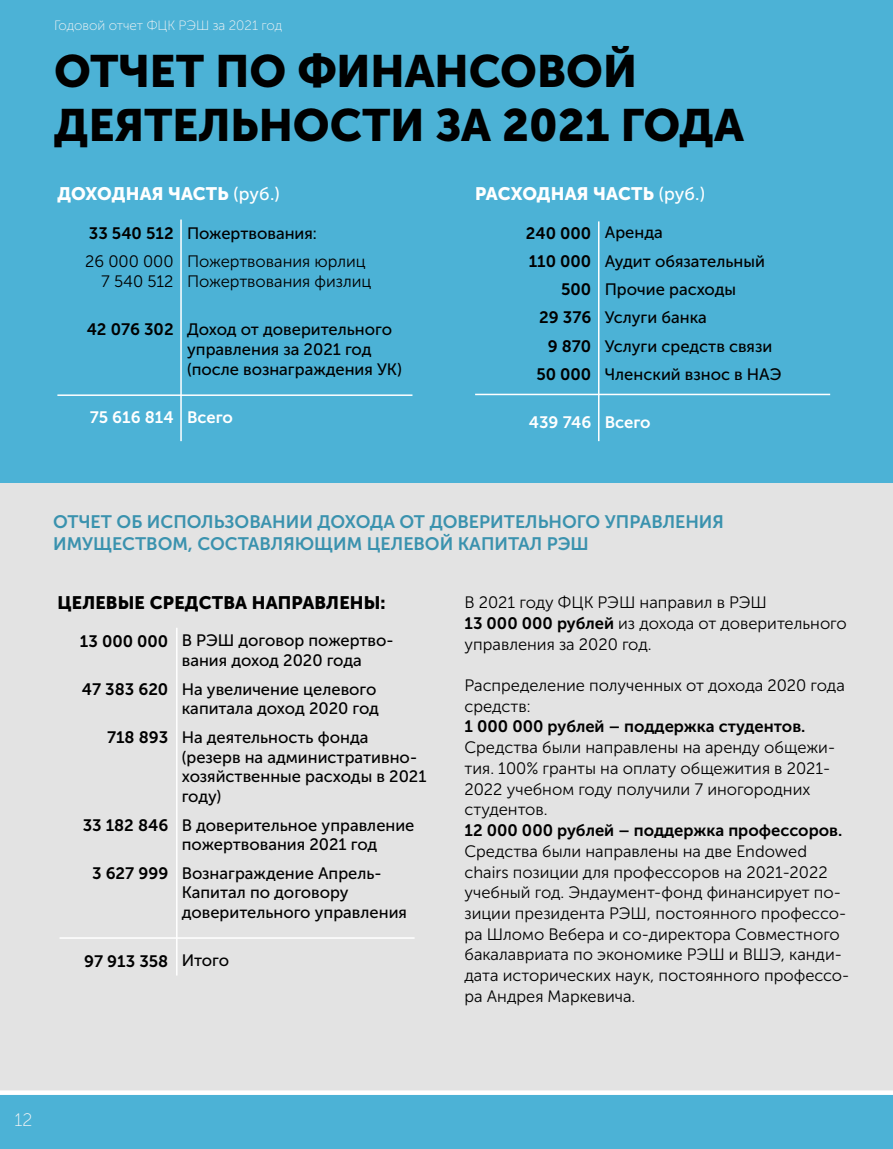
<style>
.page{position:relative;width:893px;height:1149px;background:#fff}
.page>*{position:absolute;margin:0;border:0;box-sizing:border-box;transform-origin:0 0}
.t1{font:45px/54px "Museo Sans Cyrl 900";color:#000}
.t2{font:18px/21.6px "Museo Sans Cyrl 700";color:#3a92ae}
.t3{font:18px "Museo Sans Cyrl 900";letter-spacing:.01em;color:#fff}
.t4{font:18px "Museo Sans Cyrl 900";letter-spacing:.01em;color:#000}
.t5{font:18px "Museo Sans Cyrl 100";color:#f6f6f6}
.t6{font:16.5px/20.7px "Museo Sans Cyrl 300";color:#000}
.t7{font:16.5px/19.8px "Museo Sans Cyrl 500";color:#000}
.t8{font:16.5px/28.3px "Museo Sans Cyrl 700";color:#000;text-align:right}
.t9{font:16.5px "Museo Sans Cyrl 700";color:#fff}
.t10{font:13.5px "Museo Sans Cyrl 100";color:#f6f6f6}
.s1{font-family:"Museo Sans Cyrl 500"}
.s2{font-family:"Museo Sans Cyrl 700"}
</style>
<div class="page">
<div style="left:0;top:0;width:893px;height:1148px;background:#4cb2d6"></div>
<div style="left:0;top:483px;width:893px;height:609px;background:#e3e3e3"></div>
<svg style="left:0;top:1090px;width:893px;height:4px;fill:#fff"></svg>
<hr style="left:180px;top:219px;width:2px;height:222px;background:#fff">
<hr style="left:598px;top:221px;width:1px;height:220px;background:#fff">
<hr style="left:176px;top:627px;width:2px;height:348px;background:#fff">
<hr style="left:57px;top:394px;width:355px;height:2px;background:#fff">
<hr style="left:475px;top:393px;width:355px;height:2px;background:#fff">
<hr style="left:60px;top:936px;width:355px;height:2px;background:#fff">
<p class="t10" style="left:54px;top:18px;width:230px">Годовой отчет ФЦК РЭШ за 2021 год</p>
<h1 class="t1" style="left:54px;top:44px;width:692px">ОТЧЕТ ПО ФИНАНСОВОЙ<br>ДЕЯТЕЛЬНОСТИ ЗА 2021 ГОДА</h1>
<p class="t3" style="left:57px;top:183px;width:224px">ДОХОДНАЯ ЧАСТЬ <span class="s1">(руб.)</span></p>
<p class="t3" style="left:475px;top:183px;width:231px">РАСХОДНАЯ ЧАСТЬ <span class="s1">(руб.)</span></p>
<p class="t8" style="left:89px;top:219px;width:86px">33 540 512</p>
<p class="t6" style="left:85px;top:252px;width:90px;line-height:19.8px;text-align:right">26 000 000<br>7 540 512</p>
<p class="t8" style="left:87px;top:315px;width:88px">42 076 302</p>
<p class="t9" style="left:90px;top:408px;width:85px">75 616 814</p>
<p class="t7" style="left:187px;top:223px;width:131px">Пожертвования:</p>
<p class="t6" style="left:187px;top:252px;width:186px;line-height:19.8px">Пожертвования юрлиц<br>Пожертвования физлиц</p>
<p class="t7" style="left:187px;top:320px;width:216px">Доход от доверительного управления за 2021 год (после вознаграждения УК)</p>
<p class="t9" style="left:187px;top:408px;width:47px">Всего</p>
<p class="t8" style="left:526px;top:218px;width:67px">240 000<br>110 000<br>500<br>29 376<br>9 870<br>50 000</p>
<p class="t9" style="left:529px;top:413px;width:64px">439 746</p>
<p class="t7" style="left:605px;top:218px;width:178px;line-height:28.3px">Аренда<br>Аудит обязательный<br>Прочие расходы<br>Услуги банка<br>Услуги средств связи<br>Членский взнос в НАЭ</p>
<p class="t9" style="left:605px;top:413px;width:47px">Всего</p>
<p class="t2" style="left:53px;top:511px;width:672px">ОТЧЕТ ОБ ИСПОЛЬЗОВАНИИ ДОХОДА ОТ ДОВЕРИТЕЛЬНОГО УПРАВЛЕНИЯ<br>ИМУЩЕСТВОМ, СОСТАВЛЯЮЩИМ ЦЕЛЕВОЙ КАПИТАЛ РЭШ</p>
<p class="t4" style="left:57px;top:592px;width:330px">ЦЕЛЕВЫЕ СРЕДСТВА НАПРАВЛЕНЫ:</p>
<p class="t8" style="left:80px;top:626px;width:90px">13 000 000</p>
<p class="t8" style="left:82px;top:674px;width:88px">47 383 620</p>
<p class="t8" style="left:107px;top:722px;width:63px">718 893</p>
<p class="t8" style="left:83px;top:810px;width:87px">33 182 846</p>
<p class="t8" style="left:92px;top:858px;width:78px">3 627 999</p>
<p class="t8" style="left:84px;top:946px;width:86px">97 913 358</p>
<p class="t7" style="left:182px;top:630px;width:213px">В РЭШ договор пожертво&shy;вания доход 2020 года</p>
<p class="t7" style="left:182px;top:679px;width:199px">На увеличение целевого капитала доход 2020 год</p>
<p class="t7" style="left:182px;top:727px;width:246px">На деятельность фонда (резерв на административно&shy;хозяйственные расходы в 2021 году)</p>
<p class="t7" style="left:182px;top:814px;width:234px">В доверительное управление пожертвования 2021 год</p>
<p class="t7" style="left:182px;top:862px;width:227px">Вознаграждение Апрель-<br>Капитал по договору доверительного управления</p>
<p class="t7" style="left:182px;top:950px;width:49px">Итого</p>
<p class="t6" style="left:464px;top:592px;width:384px">В 2021 году ФЦК РЭШ направил в РЭШ<br><span class="s2">13 000 000 рублей</span> из дохода от доверительного управления за 2020 год.</p>
<p class="t6" style="left:464px;top:675px;width:382px">Распределение полученных от дохода 2020 года средств:</p>
<p class="t8" style="left:464px;top:712px;width:342px">1 000 000 рублей – поддержка студентов.</p>
<p class="t6" style="left:464px;top:737px;width:372px">Средства были направлены на аренду общежи&shy;тия. 100% гранты на оплату общежития в 2021- 2022 учебном году получили 7 иногородних студентов.</p>
<p class="t8" style="left:464px;top:816px;width:379px">12 000 000 рублей – поддержка профессоров.</p>
<p class="t6" style="left:464px;top:840px;width:386px">Средства были направлены на две Endowed chairs позиции для профессоров на 2021-2022 учебный год. Эндаумент-фонд финансирует по&shy;зиции президента РЭШ, постоянного профессо&shy;ра Шломо Вебера и со-директора Совместного бакалавриата по экономике РЭШ и ВШЭ, канди&shy;дата исторических наук, постоянного профессо&shy;ра Андрея Маркевича.</p>
<p class="t5" style="left:14px;top:1110px;width:20px">12</p>
</div>
